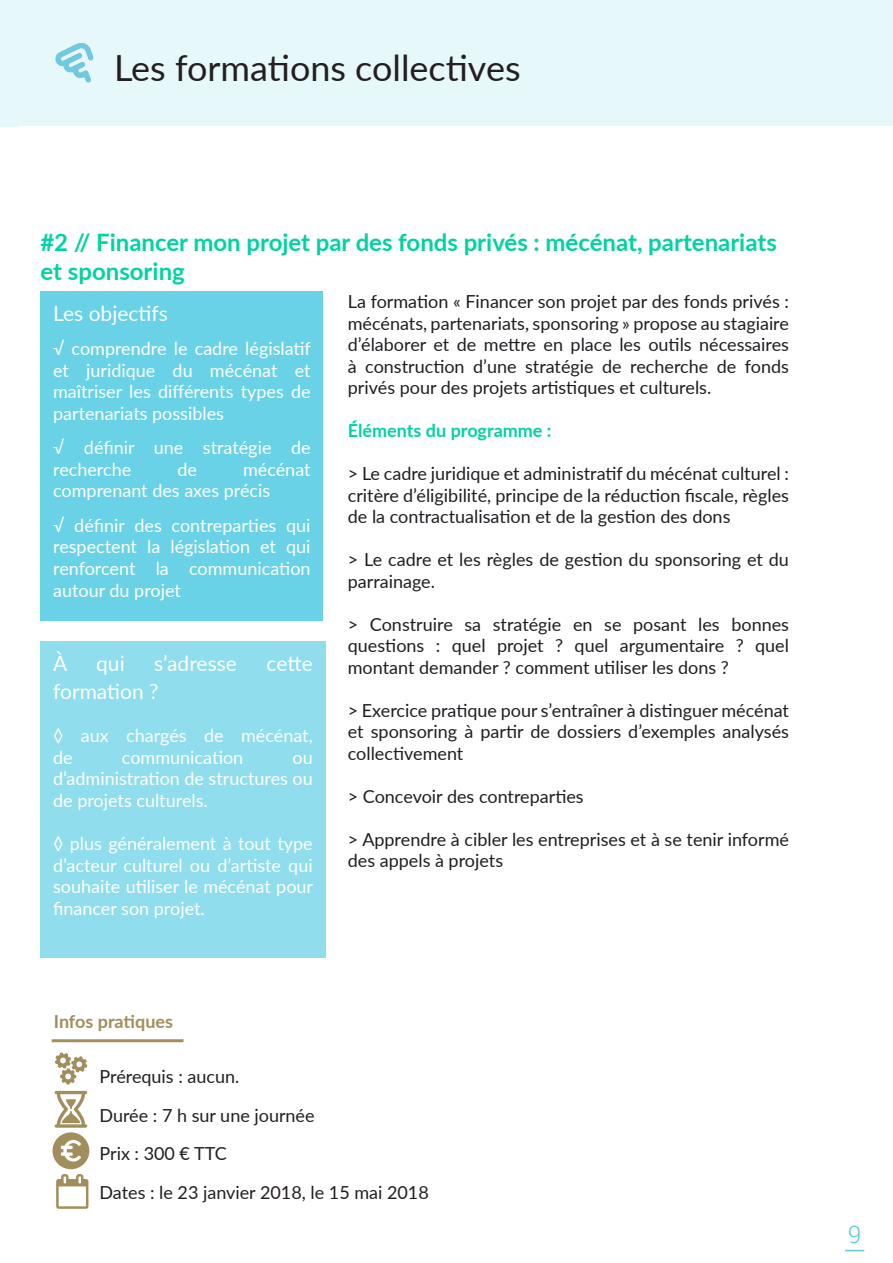
<style>
.page{position:relative;width:893px;height:1263px;background:#fff}
.page>*{position:absolute;margin:0;border:0;box-sizing:border-box;transform-origin:0 0}
.t1{font:36px "Lato";color:#231f20}
.t2{font:700 24px/28.8px "Lato";color:#00d3a2}
.t3{font:300 24px "Roboto Slab";color:#5dc9dd}
.t4{font:21px "Lato";color:#fff}
.t5{font:18px/21.6px "Lato";color:#1e1e23;text-align:justify}
.t6{font:18px/21.6px "Lato";color:#fff;text-align:justify}
.t7{font:18px "Lato";color:#231f20}
.t8{font:700 18px "Lato";color:#00d3a2}
.t9{font:700 18px "Lato";letter-spacing:-.005em;color:#a28e5c}
</style>
<div class="page">
<svg style="left:845px;top:1250px;width:19px;height:1px"></svg>
<div style="left:0;top:0;width:893px;height:125px;background:#e7f8fb"></div>
<img style="left:55px;top:43px;width:39px;height:40px">
<div style="left:0;top:0;width:17px;height:126px;background:#e7f8fb"></div>
<div style="left:40px;top:291px;width:283px;height:330px;background:#69d2e7"></div>
<div style="left:40px;top:641px;width:285px;height:317px;background:#8fdded"></div>
<hr style="left:52px;top:1039px;width:131px;height:3px;background:#a28e5c">
<svg style="left:55px;top:1052px;width:32px;height:32px"></svg>
<svg style="left:53px;top:1091px;width:36px;height:118px"></svg>
<p class="t1" style="left:114px;top:42px;width:408px">Les formations collectives</p>
<p class="t2" style="left:40px;top:227px;width:738px">#2 // Financer mon projet par des fonds privés : mécénat, partenariats et sponsoring</p>
<p class="t4" style="left:53px;top:298px;width:116px">Les objectifs</p>
<p class="t6" style="left:53px;top:337px;width:259px">√ comprendre le cadre législatif et juridique du mécénat et maîtriser les différents types de partenariats possibles</p>
<p class="t6" style="left:53px;top:436px;width:259px">√ définir une stratégie de recherche</p>
<p class="t5" style="left:348px;top:290px;width:443px">La formation « Financer son projet par des fonds privés : mécénats, partenariats, sponsoring » propose au stagiaire d’élaborer et de mettre en place les outils nécessaires à construction d’une stratégie de recherche de fonds privés pour des projets artistiques et culturels.</p>
<p class="t8" style="left:348px;top:417px;width:205px">Éléments du programme :</p>
<p class="t5" style="left:348px;top:462px;width:443px">&gt; Le cadre juridique et administratif du mécénat culturel : critère d’éligibilité, principe de la réduction fiscale, règles de la contractualisation et de la gestion des dons</p>
<p class="t5" style="left:348px;top:548px;width:443px">&gt; Le cadre et les règles de gestion du sponsoring et du parrainage.</p>
<p class="t5" style="left:348px;top:613px;width:443px">&gt; Construire sa stratégie en se posant les bonnes questions : quel projet ? quel argumentaire ? quel montant demander ? comment utiliser les dons ?</p>
<p class="t5" style="left:348px;top:699px;width:443px">&gt; Exercice pratique pour s’entraîner à distinguer mécénat et sponsoring à partir de dossiers d’exemples analysés collectivement</p>
<p class="t5" style="left:348px;top:785px;width:237px">&gt; Concevoir des contreparties</p>
<p class="t5" style="left:348px;top:828px;width:443px">&gt; Apprendre à cibler les entreprises et à se tenir informé des appels à projets</p>
<p class="t6" style="left:177px;top:458px;width:21px">de</p>
<p class="t6" style="left:53px;top:458px;width:259px;text-indent:190px">mécénat comprenant des axes précis</p>
<p class="t6" style="left:53px;top:514px;width:259px">√ définir des contreparties qui respectent la législation et qui renforcent la communication autour du projet</p>
<p class="t4" style="left:53px;top:648px;width:16px">À</p>
<p class="t4" style="left:96px;top:648px;width:30px">qui</p>
<p class="t4" style="left:154px;top:648px;width:84px">s’adresse</p>
<p class="t4" style="left:267px;top:648px;width:48px">cette</p>
<p class="t4" style="left:53px;top:677px;width:107px">formation ?</p>
<p class="t6" style="left:53px;top:724px;width:261px">◊ aux chargés de mécénat, de</p>
<p class="t6" style="left:122px;top:746px;width:123px">communication</p>
<p class="t6" style="left:53px;top:746px;width:261px;text-indent:239px">ou d’administration de structures ou de projets culturels.</p>
<p class="t6" style="left:53px;top:832px;width:261px">◊ plus généralement à tout type d’acteur culturel ou d’artiste qui souhaite utiliser le mécénat pour financer son projet.</p>
<p class="t9" style="left:54px;top:1008px;width:121px">Infos pratiques</p>
<p class="t7" style="left:100px;top:1063px;width:141px">Prérequis : aucun.</p>
<p class="t7" style="left:100px;top:1102px;width:217px">Durée : 7 h sur une journée</p>
<p class="t7" style="left:100px;top:1141px;width:129px">Prix : 300 € TTC</p>
<p class="t7" style="left:100px;top:1179px;width:331px">Dates : le 23 janvier 2018, le 15 mai 2018</p>
<h2 class="t3" style="left:848px;top:1217px;width:15px">9</h2>
</div>
